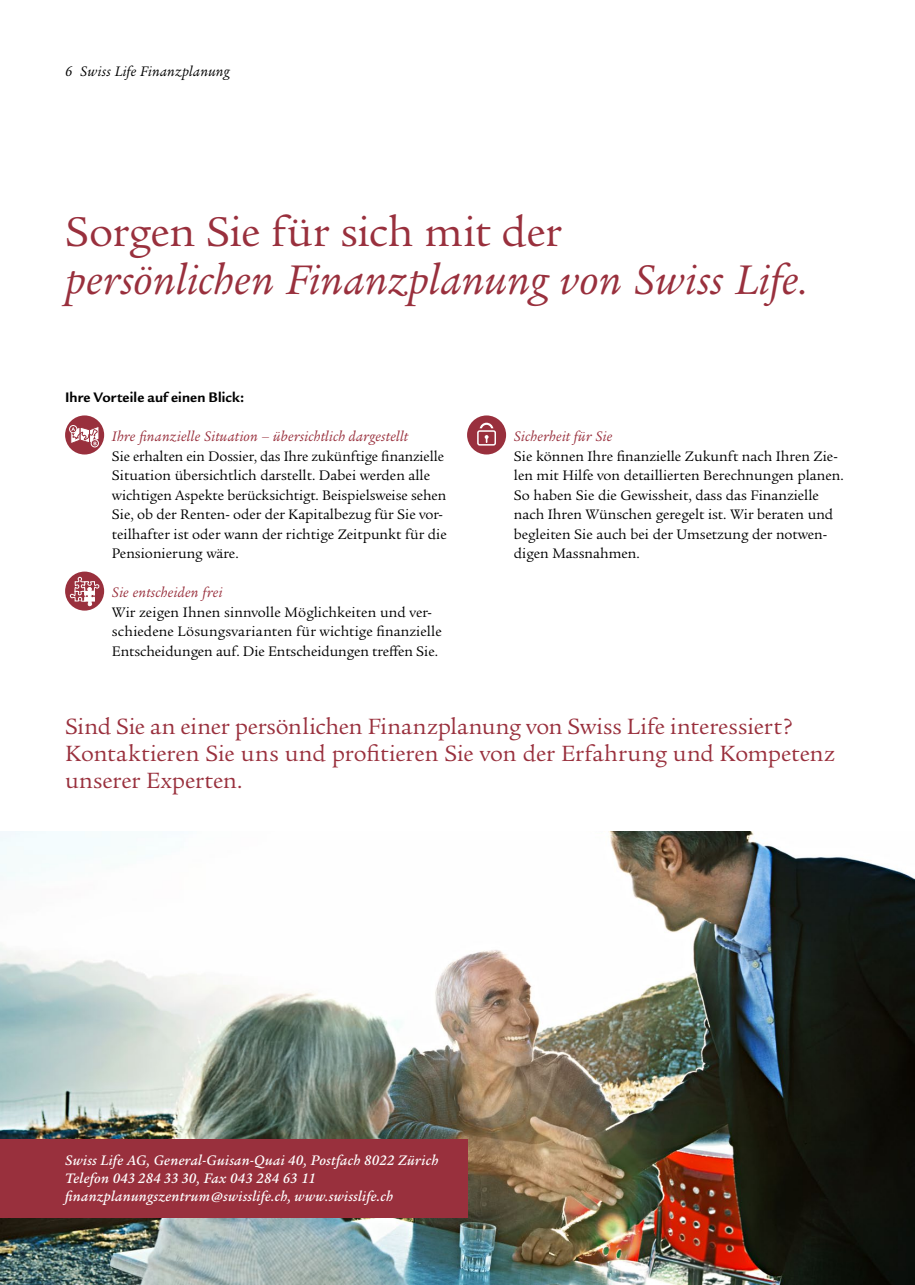
<style>
.page{position:relative;width:915px;height:1285px;background:#fff}
.page>*{position:absolute;margin:0;border:0;box-sizing:border-box;transform-origin:0 0}
.t1{font:italic 45px/48px "Legacy Serif ITC Pro";color:#99303d}
.Book_16_18pt_K{font:24px/27px "Legacy Serif ITC Pro";letter-spacing:-.005em;color:#99303d}
.Book_10_13pt_K{font:15px/19.5px "Legacy Serif ITC Pro";color:#000}
.Book_10_12pt_K{font:italic 500 15px "Legacy Serif ITC Pro";letter-spacing:.015em;color:#fff}
.Bold_10_13pt_K{font:italic 15px "Legacy Serif ITC Pro";letter-spacing:.02em;color:#99303d}
.Bold_10_13pt_K-2{font:700 15px "Legacy Sans ITC Pro";letter-spacing:.01em;color:#000}
.t2{font:italic 15px "Legacy Serif ITC Pro";letter-spacing:.015em;color:#000}
.s1{font-style:normal}
</style>
<div class="page">
<img style="left:0;top:831px;width:914px;height:453px">
<div style="left:65px;top:415px;width:39px;height:39px;background:#99303d;border-radius:50%"></div>
<div style="left:69px;top:425px;width:8px;height:8px;border:1px solid #fff;border-radius:50%"></div>
<div style="left:91px;top:439px;width:8px;height:8px;border:1px solid #fff;border-radius:50%"></div>
<svg style="left:70px;top:425px;width:29px;height:20px"></svg>
<div style="left:65px;top:571px;width:39px;height:39px;background:#99303d;border-radius:50%"></div>
<svg style="left:69px;top:571px;width:31px;height:36px"></svg>
<div style="left:467px;top:415px;width:39px;height:39px;background:#99303d;border-radius:50%"></div>
<div style="left:477px;top:430px;width:19px;height:15px;border:2px solid #fff;border-radius:2px"></div>
<svg style="left:484px;top:435px;width:4px;height:8px"></svg>
<svg style="left:479px;top:422px;width:14px;height:6px"></svg>
<div style="left:0;top:1138px;width:467px;height:78px;background:#99303d"></div>
<p class="t2" style="left:65px;top:62px;width:166px">6 Swiss Life Finanzplanung</p>
<p class="t1" style="left:65px;top:207px;width:745px"><span class="s1">Sorgen Sie für sich mit der<br></span>persönlichen Finanzplanung von Swiss Life.</p>
<p class="Bold_10_13pt_K-2" style="left:65px;top:388px;width:181px">Ihre Vorteile auf einen Blick:</p>
<p class="Bold_10_13pt_K" style="left:112px;top:427px;width:297px">Ihre finanzielle Situation – übersichtlich dargestellt</p>
<p class="Book_10_13pt_K" style="left:112px;top:446px;width:336px">Sie erhalten ein Dossier, das Ihre zukünftige finanzielle Situation übersichtlich darstellt. Dabei werden alle wichtigen Aspekte berücksichtigt. Beispielsweise sehen Sie, ob der Renten- oder der Kapitalbezug für Sie vor&shy;teilhafter ist oder wann der richtige Zeitpunkt für die Pensionierung wäre.</p>
<p class="Bold_10_13pt_K" style="left:112px;top:583px;width:112px">Sie entscheiden frei</p>
<p class="Book_10_13pt_K" style="left:112px;top:602px;width:331px">Wir zeigen Ihnen sinnvolle Möglichkeiten und ver&shy;schiedene Lösungsvarianten für wichtige finanzielle<br>Entscheidungen auf. Die Entscheidungen treffen Sie.</p>
<p class="Bold_10_13pt_K" style="left:513px;top:427px;width:100px">Sicherheit für Sie</p>
<p class="Book_10_13pt_K" style="left:513px;top:446px;width:331px">Sie können Ihre finanzielle Zukunft nach Ihren Zie&shy;len mit Hilfe von detaillierten Berechnungen planen.<br>So haben Sie die Gewissheit, dass das Finanzielle nach Ihren Wünschen geregelt ist. Wir beraten und begleiten Sie auch bei der Umsetzung der notwen&shy;digen Massnahmen.</p>
<p class="Book_16_18pt_K" style="left:65px;top:712px;width:770px">Sind Sie an einer persönlichen Finanzplanung von Swiss Life interessiert?<br>Kontaktieren Sie uns und profitieren Sie von der Erfahrung und Kompetenz unserer Experten.</p>
<p class="Book_10_12pt_K" style="left:65px;top:1150px;width:374px">Swiss Life AG, General-Guisan-Quai 40, Postfach 8022 Zürich</p>
<p class="Book_10_12pt_K" style="left:65px;top:1168px;width:252px">Telefon 043 284 33 30, Fax 043 284 63 11</p>
<p class="Book_10_12pt_K" style="left:65px;top:1186px;width:329px">finanzplanungszentrum@swisslife.ch, www.swisslife.ch</p>
</div>
